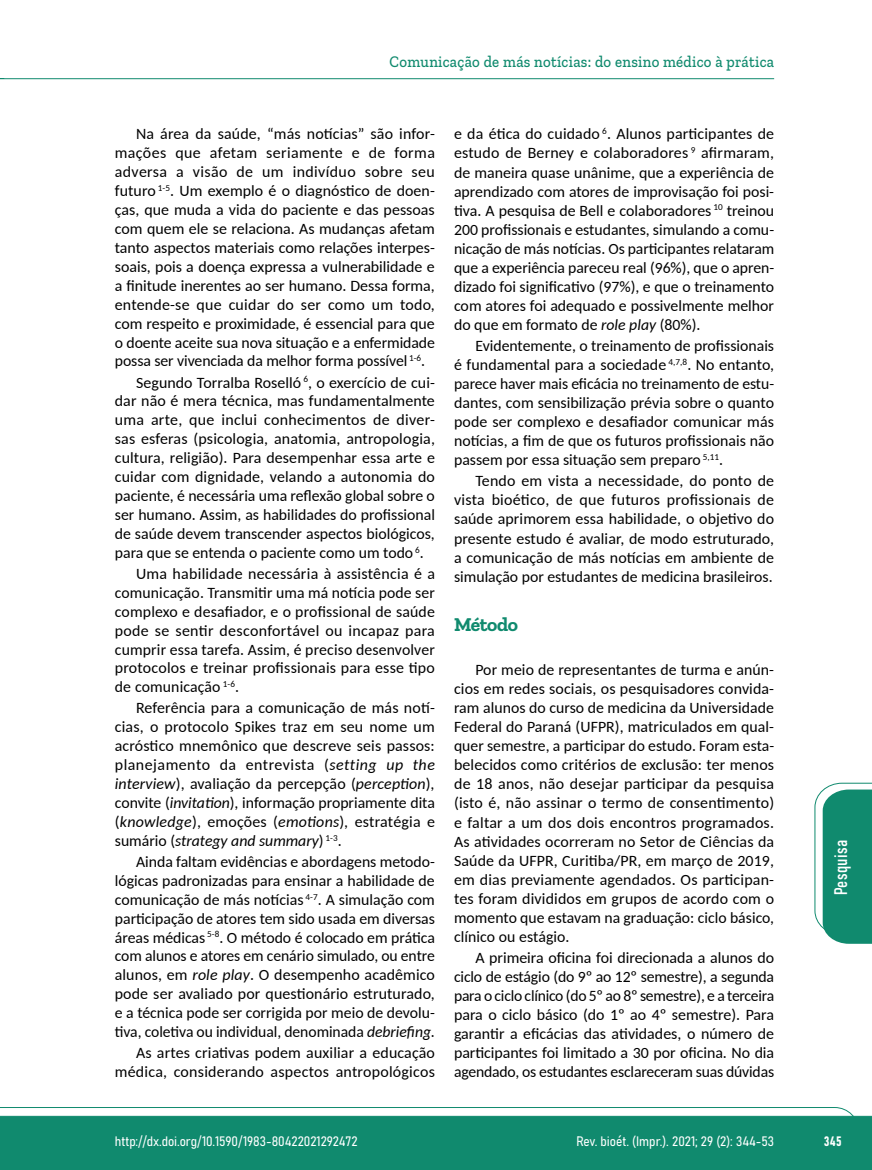
<style>
.page{position:relative;width:872px;height:1170px;background:#fff}
.page>*{position:absolute;margin:0;border:0;box-sizing:border-box;transform-origin:0 0}
.t1{font:700 19.5px "Zilla Slab";letter-spacing:-.02em;color:#108a6e}
.t2{font:18px "Bahnschrift";letter-spacing:.02em;color:#fff}
.t3{font:500 16.5px "Zilla Slab";letter-spacing:.02em;color:#108a6e;scale:.9 1}
.t4{font:15.75px/18.9px "Carlito";color:#000;text-align:justify}
.t5{font:13.5px "Bahnschrift";color:#fff}
.s1{font-style:italic}
</style>
<div class="page">
<svg style="left:0;top:1107px;width:859px;height:62px;background:#2e9880"></svg>
<hr style="left:0;top:78px;width:774px;height:1px;background:#108a6e">
<svg style="left:814px;top:782px;width:58px;height:161px"></svg>
<p class="t3" style="left:389px;top:53px;width:429px">Comunicação de más notícias: do ensino médico à prática</p>
<p class="t4" style="left:115px;top:124px;width:321px;text-indent:21px">Na área da saúde, “más notícias” são infor&shy;mações que afetam seriamente e de forma adversa a visão de um indivíduo sobre seu futuro <sup>1-5</sup>. Um exemplo é o diagnóstico de doen&shy;ças, que muda a vida do paciente e das pessoas com quem ele se relaciona. As mudanças afetam tanto aspectos materiais como relações interpes&shy;soais, pois a doença expressa a vulnerabilidade e a finitude inerentes ao ser humano. Dessa forma, entende-se que cuidar do ser como um todo, com respeito e proximidade, é essencial para que o doente aceite sua nova situação e a enfermidade possa ser vivenciada da melhor forma possível <sup>1-6</sup>.</p>
<p class="t4" style="left:115px;top:372px;width:322px;text-indent:21px">Segundo Torralba Roselló <sup>6</sup>, o exercício de cui&shy;dar não é mera técnica, mas fundamentalmente uma arte, que inclui conhecimentos de diver&shy;sas esferas (psicologia, anatomia, antropologia, cultura, religião). Para desempenhar essa arte e cuidar com dignidade, velando a autonomia do paciente, é necessária uma reflexão global sobre o ser humano. Assim, as habilidades do profissional de saúde devem transcender aspectos biológicos, para que se entenda o paciente como um todo <sup>6</sup>.</p>
<p class="t4" style="left:115px;top:563px;width:321px;text-indent:21px">Uma habilidade necessária à assistência é a comunicação. Transmitir uma má notícia pode ser complexo e desafiador, e o profissional de saúde pode se sentir desconfortável ou incapaz para cumprir essa tarefa. Assim, é preciso desenvolver protocolos e treinar profissionais para esse tipo de comunicação <sup>1-6</sup>.</p>
<p class="t4" style="left:115px;top:698px;width:321px;text-indent:21px">Referência para a comunicação de más notí&shy;cias, o protocolo Spikes traz em seu nome um acróstico mnemônico que descreve seis passos: planejamento da entrevista (<span class="s1">setting up the interview</span>), avaliação da percepção (<span class="s1">perception</span>)<span class="s1">, </span>convite (<span class="s1">invitation</span>)<span class="s1">,</span> informação propriamente dita (<span class="s1">knowledge</span>), emoções (<span class="s1">emotions</span>)<span class="s1">,</span> estratégia e sumário (<span class="s1">strategy and summary</span>) <sup>1-3</sup>.</p>
<p class="t4" style="left:115px;top:851px;width:321px;text-indent:21px">Ainda faltam evidências e abordagens metodo&shy;lógicas padronizadas para ensinar a habilidade de comunicação de más notícias <sup>4-7</sup>. A simulação com participação de atores tem sido usada em diversas áreas médicas <sup>5-8</sup>. O método é colocado em prática com alunos e atores em cenário simulado, ou entre alunos, em <span class="s1">role play</span>. O desempenho acadêmico pode ser avaliado por questionário estruturado, e a técnica pode ser corrigida por meio de devolu&shy;tiva, coletiva ou individual, denominada <span class="s1">debriefing</span>.</p>
<p class="t4" style="left:115px;top:1042px;width:321px;text-align:right">As artes criativas podem auxiliar a educação médica, considerando aspectos antropológicos</p>
<p class="t4" style="left:454px;top:124px;width:322px">e da ética do cuidado <sup>6</sup>. Alunos participantes de estudo de Berney e colaboradores <sup>9</sup> afirmaram, de maneira quase unânime, que a experiência de aprendizado com atores de improvisação foi posi&shy;tiva. A pesquisa de Bell e colaboradores <sup>10</sup> treinou 200 profissionais e estudantes, simulando a comu&shy;nicação de más notícias. Os participantes relataram que a experiência pareceu real (96%), que o apren&shy;dizado foi significativo (97%), e que o treinamento com atores foi adequado e possivelmente melhor do que em formato de <span class="s1">role play</span> (80%).</p>
<p class="t4" style="left:454px;top:335px;width:321px;text-indent:21px">Evidentemente, o treinamento de profissionais é fundamental para a sociedade <sup>4,7,8</sup>. No entanto, parece haver mais eficácia no treinamento de estu&shy;dantes, com sensibilização prévia sobre o quanto pode ser complexo e desafiador comunicar más notícias, a fim de que os futuros profissionais não passem por essa situação sem preparo <sup>5,11</sup>.</p>
<p class="t4" style="left:454px;top:471px;width:321px;text-indent:21px">Tendo em vista a necessidade, do ponto de vista bioético, de que futuros profissionais de saúde aprimorem essa habilidade, o objetivo do presente estudo é avaliar, de modo estruturado, a comunicação de más notícias em ambiente de simulação por estudantes de medicina brasileiros.</p>
<p class="t1" style="left:454px;top:613px;width:65px">Método</p>
<p class="t4" style="left:454px;top:659px;width:322px;text-indent:21px">Por meio de representantes de turma e anún&shy;cios em redes sociais, os pesquisadores convida&shy;ram alunos do curso de medicina da Universidade Federal do Paraná (UFPR), matriculados em qual&shy;quer semestre, a participar do estudo. Foram esta&shy;belecidos como critérios de exclusão: ter menos de 18 anos, não desejar participar da pesquisa (isto é, não assinar o termo de consentimento) e faltar a um dos dois encontros programados.<br>As atividades ocorreram no Setor de Ciências da Saúde da UFPR, Curitiba/PR, em março de 2019, em dias previamente agendados. Os participan&shy;tes foram divididos em grupos de acordo com o momento que estavam na graduação: ciclo básico, clínico ou estágio.</p>
<p class="t4" style="left:454px;top:947px;width:322px;text-indent:21px">A primeira oficina foi direcionada a alunos do ciclo de estágio (do 9º ao 12º semestre), a segunda para o ciclo clínico (do 5º ao 8º semestre), e a terceira para o ciclo básico (do 1º ao 4º semestre). Para garantir a eficácias das atividades, o número de participantes foi limitado a 30 por oficina. No dia agendado, os estudantes esclareceram suas dúvidas</p>
<p class="t2" style="left:827px;top:895px;width:57px;rotate:-90deg">Pesquisa</p>
<p class="t5" style="left:115px;top:1131px;width:244px">http://dx.doi.org/10.1590/1983-80422021292472</p>
<p class="t5" style="left:576px;top:1131px;width:199px">Rev. bioét. (Impr.). 2021; 29 (2): 344-53</p>
<p class="t5" style="left:824px;top:1130px;width:19px">345</p>
</div>
